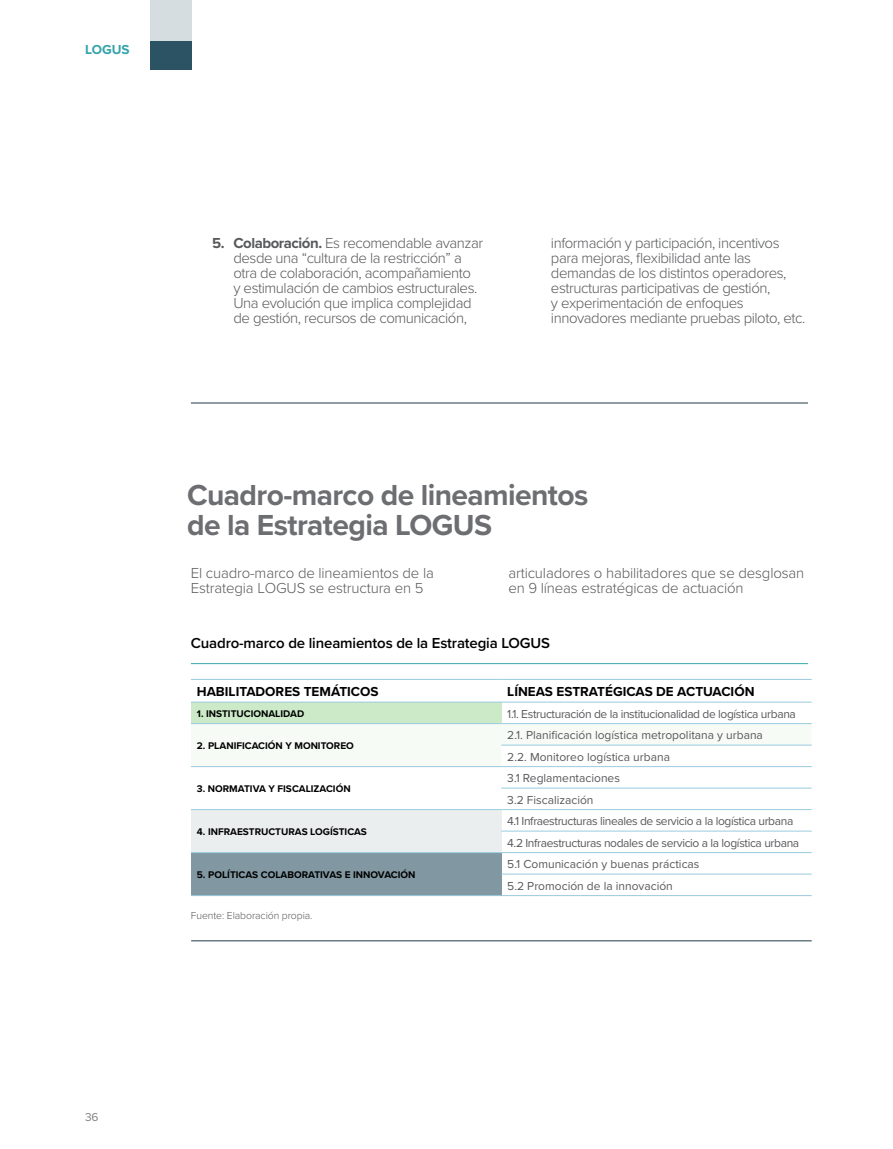
<style>
.page{position:relative;width:893px;height:1149px;background:#fff}
.page>*{position:absolute;margin:0;border:0;box-sizing:border-box;transform-origin:0 0}
.t1{font:700 30px/30px "Proxima Nova";letter-spacing:-.02em;color:#6d6e71}
.t2{font:300 15px/15px "Proxima Nova";letter-spacing:-.03em;color:#58595b}
.t3{font:300 15px/15px "Proxima Nova";letter-spacing:-.01em;color:#58595b}
.t4{font:600 15px "Proxima Nova";letter-spacing:-.01em;color:#000}
.t5{font:700 13.5px "Proxima Nova";color:#000}
.t6{font:700 13.5px "Proxima Nova";color:#35a4ab}
.t7{font:12px/21.5px "Proxima Nova";color:#58595b}
.t8{font:12px/21.5px "Proxima Nova";letter-spacing:-.03em;color:#58595b}
.t9{font:11.85px "Proxima Nova";color:#808285}
.t10{font:300 10.5px "Proxima Nova";letter-spacing:-.01em;color:#58595b}
.t11{font:700 10.05px "Proxima Nova";color:#000}
.s1{font-weight:700}
</style>
<div class="page">
<div style="left:150px;top:40px;width:41px;height:30px;background:#2c5364"></div>
<div style="left:150px;top:0;width:41px;height:40px;background:#d5dde0"></div>
<hr style="left:191px;top:402px;width:617px;height:1px;background:#203a43">
<div style="left:191px;top:702px;width:310px;height:21px;background:#cceac8"></div>
<div style="left:191px;top:724px;width:621px;height:22px;background:#f7fbf6"></div>
<div style="left:191px;top:809px;width:310px;height:43px;background:#eaeeef"></div>
<div style="left:191px;top:852px;width:310px;height:43px;background:#8198a2"></div>
<hr style="left:191px;top:678px;width:310px;height:1px;background:#9acbde">
<hr style="left:501px;top:678px;width:311px;height:1px;background:#9acbde">
<hr style="left:191px;top:701px;width:310px;height:1px;background:#9acbde">
<hr style="left:501px;top:701px;width:311px;height:1px;background:#9acbde">
<hr style="left:191px;top:723px;width:310px;height:1px;background:#9acbde">
<hr style="left:501px;top:723px;width:311px;height:1px;background:#9acbde">
<hr style="left:501px;top:744px;width:311px;height:1px;background:#9acbde">
<hr style="left:191px;top:766px;width:310px;height:1px;background:#9acbde">
<hr style="left:501px;top:766px;width:311px;height:1px;background:#9acbde">
<hr style="left:501px;top:787px;width:311px;height:1px;background:#9acbde">
<hr style="left:191px;top:809px;width:310px;height:1px;background:#9acbde">
<hr style="left:501px;top:809px;width:311px;height:1px;background:#9acbde">
<hr style="left:501px;top:830px;width:311px;height:1px;background:#9acbde">
<hr style="left:191px;top:852px;width:310px;height:1px;background:#9acbde">
<hr style="left:501px;top:852px;width:311px;height:1px;background:#9acbde">
<hr style="left:501px;top:873px;width:311px;height:1px;background:#9acbde">
<hr style="left:191px;top:894px;width:310px;height:1px;background:#9acbde">
<hr style="left:501px;top:894px;width:311px;height:1px;background:#9acbde">
<hr style="left:191px;top:663px;width:617px;height:1px;background:#35a4ab">
<hr style="left:191px;top:940px;width:621px;height:1px;background:#203a43">
<p class="t6" style="left:85px;top:39px;width:46px">LOGUS</p>
<p class="t2" style="left:233px;top:234px;width:251px;text-indent:-21px"><span class="s1">5. Colaboración.</span> Es recomendable avanzar desde una “cultura de la restricción” a otra de colaboración, acompañamiento<br>y estimulación de cambios estructurales.<br>Una evolución que implica complejidad de gestión, recursos de comunicación,</p>
<p class="t2" style="left:551px;top:234px;width:256px">información y participación, incentivos para mejoras, flexibilidad ante las demandas de los distintos operadores, estructuras participativas de gestión,<br>y experimentación de enfoques innovadores mediante pruebas piloto, etc.</p>
<h1 class="t1" style="left:187px;top:479px;width:403px">Cuadro-marco de lineamientos de la Estrategia LOGUS</h1>
<p class="t3" style="left:508px;top:564px;width:297px">articuladores o habilitadores que se desglosan en 9 líneas estratégicas de actuación</p>
<p class="t3" style="left:191px;top:564px;width:245px">El cuadro-marco de lineamientos de la<br>Estrategia LOGUS se estructura en 5</p>
<p class="t4" style="left:191px;top:631px;width:361px">Cuadro-marco de lineamientos de la Estrategia LOGUS</p>
<p class="t5" style="left:197px;top:681px;width:183px">HABILITADORES TEMÁTICOS</p>
<p class="t5" style="left:507px;top:681px;width:249px">LÍNEAS ESTRATÉGICAS DE ACTUACIÓN</p>
<p class="t11" style="left:197px;top:705px;width:109px">1. INSTITUCIONALIDAD</p>
<p class="t8" style="left:507px;top:702px;width:290px">1.1. Estructuración de la institucionalidad de logística urbana</p>
<p class="t11" style="left:197px;top:738px;width:159px">2. PLANIFICACIÓN Y MONITOREO</p>
<p class="t7" style="left:507px;top:723px;width:257px">2.1. Planificación logística metropolitana y urbana<br>2.2. Monitoreo logística urbana</p>
<p class="t11" style="left:197px;top:781px;width:155px">3. NORMATIVA Y FISCALIZACIÓN</p>
<p class="t7" style="left:507px;top:766px;width:114px">3.1 Reglamentaciones<br>3.2 Fiscalización</p>
<p class="t11" style="left:197px;top:824px;width:172px">4. INFRAESTRUCTURAS LOGÍSTICAS</p>
<p class="t8" style="left:507px;top:809px;width:293px">4.1 Infraestructuras lineales de servicio a la logística urbana<br>4.2 Infraestructuras nodales de servicio a la logística urbana</p>
<p class="t11" style="left:197px;top:866px;width:220px">5. POLÍTICAS COLABORATIVAS E INNOVACIÓN</p>
<p class="t7" style="left:507px;top:852px;width:194px">5.1 Comunicación y buenas prácticas<br>5.2 Promoción de la innovación</p>
<p class="t10" style="left:191px;top:907px;width:123px">Fuente: Elaboración propia.</p>
<p class="t9" style="left:85px;top:1107px;width:15px">36</p>
</div>
